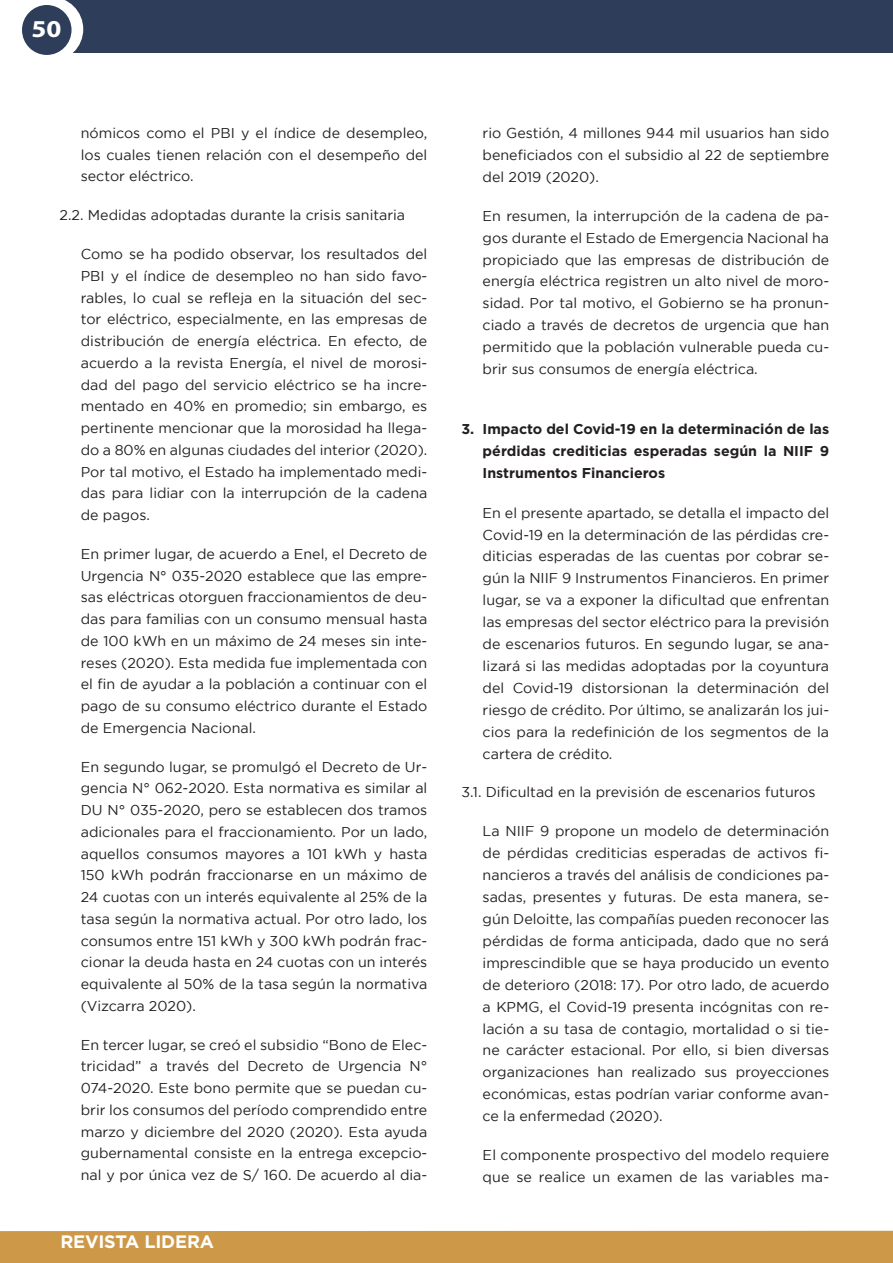
<style>
.page{position:relative;width:893px;height:1263px;background:#fff}
.page>*{position:absolute;margin:0;border:0;box-sizing:border-box;transform-origin:0 0}
.t1{font:700 24.3px "Myriad Pro";color:#fff;scale:1.11 1}
.t2{font:700 18px "Gotham";letter-spacing:-.01em;color:#fff}
.t3{font:14.25px/21.8px "Gotham";color:#231f20;text-align:justify}
.t4{font:700 14.25px/21.9px "Gotham";color:#231f20;text-align:justify}
</style>
<div class="page">
<div style="left:0;top:1230px;width:893px;height:33px;background:#cd9948"></div>
<div style="left:0;top:0;width:893px;height:53px;background:#2e3d59"></div>
<svg style="left:0;top:0;width:83px;height:55px;background:#eceef0"></svg>
<div style="left:22px;top:5px;width:50px;height:50px;background:#2e3d59;border-radius:50%"></div>
<h1 class="t1" style="left:31px;top:13px;width:28px">50</h1>
<p class="t3" style="left:81px;top:122px;width:348px">nómicos como el PBI y el índice de desempleo, los cuales tienen relación con el desempeño del sector eléctrico.</p>
<p class="t3" style="left:60px;top:204px;width:347px">2.2. Medidas adoptadas durante la crisis sanitaria</p>
<p class="t3" style="left:81px;top:243px;width:348px">Como se ha podido observar, los resultados del PBI y el índice de desempleo no han sido favo&shy;rables, lo cual se refleja en la situación del sec&shy;tor eléctrico, especialmente, en las empresas de distribución de energía eléctrica. En efecto, de acuerdo a la revista Energía, el nivel de morosi&shy;dad del pago del servicio eléctrico se ha incre&shy;mentado en 40% en promedio; sin embargo, es pertinente mencionar que la morosidad ha llega&shy;do a 80% en algunas ciudades del interior (2020).<br>Por tal motivo, el Estado ha implementado medi&shy;das para lidiar con la interrupción de la cadena de pagos.</p>
<p class="t3" style="left:81px;top:543px;width:348px">En primer lugar, de acuerdo a Enel, el Decreto de Urgencia N° 035-2020 establece que las empre&shy;sas eléctricas otorguen fraccionamientos de deu&shy;das para familias con un consumo mensual hasta de 100 kWh en un máximo de 24 meses sin inte&shy;reses (2020). Esta medida fue implementada con el fin de ayudar a la población a continuar con el pago de su consumo eléctrico durante el Estado de Emergencia Nacional.</p>
<p class="t3" style="left:81px;top:755px;width:348px">En segundo lugar, se promulgó el Decreto de Ur&shy;gencia N° 062-2020. Esta normativa es similar al DU N° 035-2020, pero se establecen dos tramos adicionales para el fraccionamiento. Por un lado, aquellos consumos mayores a 101 kWh y hasta 150 kWh podrán fraccionarse en un máximo de 24 cuotas con un interés equivalente al 25% de la tasa según la normativa actual. Por otro lado, los consumos entre 151 kWh y 300 kWh podrán frac&shy;cionar la deuda hasta en 24 cuotas con un interés equivalente al 50% de la tasa según la normativa (Vizcarra 2020).</p>
<p class="t3" style="left:81px;top:1033px;width:348px">En tercer lugar, se creó el subsidio “Bono de Elec&shy;tricidad” a través del Decreto de Urgencia N° 074-2020. Este bono permite que se puedan cu&shy;brir los consumos del período comprendido entre marzo y diciembre del 2020 (2020). Esta ayuda gubernamental consiste en la entrega excepcio&shy;nal y por única vez de S/ 160. De acuerdo al dia-</p>
<p class="t2" style="left:60px;top:1230px;width:155px">REVISTA LIDERA</p>
<p class="t3" style="left:483px;top:122px;width:348px">rio Gestión, 4 millones 944 mil usuarios han sido beneficiados con el subsidio al 22 de septiembre del 2019 (2020).</p>
<p class="t3" style="left:483px;top:204px;width:348px">En resumen, la interrupción de la cadena de pa&shy;gos durante el Estado de Emergencia Nacional ha propiciado que las empresas de distribución de energía eléctrica registren un alto nivel de moro&shy;sidad. Por tal motivo, el Gobierno se ha pronun&shy;ciado a través de decretos de urgencia que han permitido que la población vulnerable pueda cu&shy;brir sus consumos de energía eléctrica.</p>
<p class="t4" style="left:483px;top:418px;width:348px;text-indent:-21px">3. Impacto del Covid-19 en la determinación de las pérdidas crediticias esperadas según la NIIF 9<br>Instrumentos Financieros</p>
<p class="t3" style="left:483px;top:501px;width:348px">En el presente apartado, se detalla el impacto del Covid-19 en la determinación de las pérdidas cre&shy;diticias esperadas de las cuentas por cobrar se&shy;gún la NIIF 9 Instrumentos Financieros. En primer lugar, se va a exponer la dificultad que enfrentan las empresas del sector eléctrico para la previsión de escenarios futuros. En segundo lugar, se ana&shy;lizará si las medidas adoptadas por la coyuntura del Covid-19 distorsionan la determinación del riesgo de crédito. Por último, se analizarán los jui&shy;cios para la redefinición de los segmentos de la cartera de crédito.</p>
<p class="t3" style="left:461px;top:781px;width:356px">3.1. Dificultad en la previsión de escenarios futuros</p>
<p class="t3" style="left:483px;top:820px;width:348px">La NIIF 9 propone un modelo de determinación de pérdidas crediticias esperadas de activos fi&shy;nancieros a través del análisis de condiciones pa&shy;sadas, presentes y futuras. De esta manera, se&shy;gún Deloitte, las compañías pueden reconocer las pérdidas de forma anticipada, dado que no será imprescindible que se haya producido un evento de deterioro (2018: 17). Por otro lado, de acuerdo a KPMG, el Covid-19 presenta incógnitas con re&shy;lación a su tasa de contagio, mortalidad o si tie&shy;ne carácter estacional. Por ello, si bien diversas organizaciones han realizado sus proyecciones económicas, estas podrían variar conforme avan&shy;ce la enfermedad (2020).</p>
<p class="t3" style="left:483px;top:1144px;width:348px">El componente prospectivo del modelo requiere que se realice un examen de las variables ma-</p>
</div>
